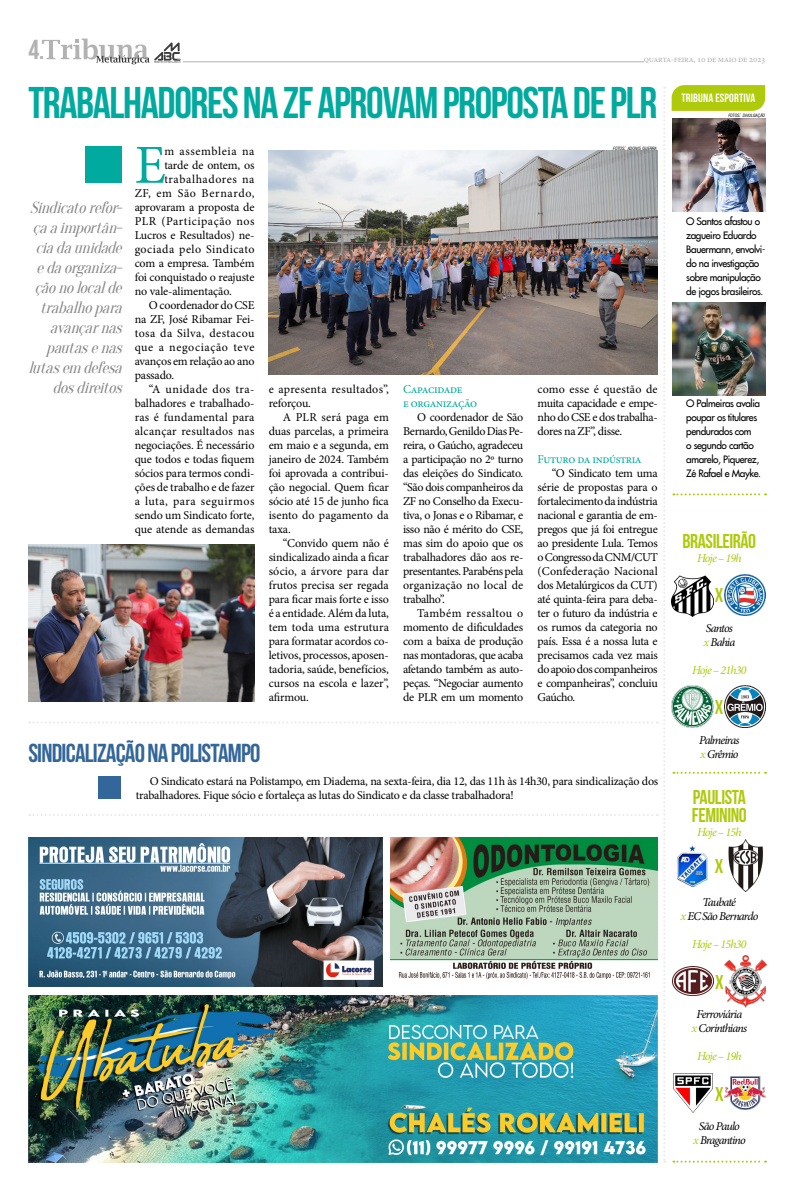
<style>
.page{position:relative;width:794px;height:1191px;background:#fff}
.page>*{position:absolute;margin:0;border:0;box-sizing:border-box;transform-origin:0 0}
.TEXTO{font:55.1px "Minion Pro";color:#00aa9e}
.t1{font:44.4px "Bebas Neue";letter-spacing:-.03em;color:#00aa9e}
.TEXTO-2{font:27.5px "Bebas Neue";color:#b3b2b2}
.t2{font:26px "Bebas Neue";letter-spacing:-.03em;color:#369}
.TEXTO-3{font:20px "Bebas Neue";letter-spacing:-.02em;color:#afca0b}
.TEXTO-4{font:italic 16px/20px "Oranienbaum";color:#878787;text-align:right}
.TEXTO-5{font:12px/14px "Minion Pro";letter-spacing:-.02em;color:#000;text-align:justify}
.TEXTO-6{font:italic 12px "Minion Pro";letter-spacing:-.07em;color:#000}
.TEXTO-7{font:italic 12px "Minion Pro";letter-spacing:-.06em;color:#afca0b}
.TEXTO-8{font:12px "Minion Pro";letter-spacing:-.03em;color:#00aa9e}
.t3{font:12px "Bebas Neue";letter-spacing:.01em;color:#fff}
.TEXTO-9{font:10px/14px "Futura";letter-spacing:-.04em;color:#000}
.t4{font:9px "Minion Pro";letter-spacing:-.03em;color:#b3b2b2}
.Texto_final_tribu{font:italic condensed 4.4px "Swiss 721 BT";color:#000}
.s1{font-size:6.2px}
.s2{color:#afca0b}
</style>
<div class="page">
<hr style="left:183px;top:61px;width:461px;height:1px;background:#b3b2b2">
<svg style="left:42px;top:39px;width:138px;height:25px"></svg>
<img style="left:29px;top:87px;width:636px;height:1075px">
<svg style="left:671px;top:85px;width:94px;height:26px"></svg>
<svg style="left:673px;top:493px;width:93px;height:2px"></svg>
<svg style="left:673px;top:771px;width:93px;height:2px"></svg>
<svg style="left:673px;top:1160px;width:93px;height:2px"></svg>
<img style="left:724px;top:1076px;width:41px;height:33px">
<img style="left:673px;top:1073px;width:40px;height:40px">
<img style="left:724px;top:955px;width:42px;height:52px">
<img style="left:672px;top:966px;width:41px;height:30px">
<img style="left:672px;top:118px;width:93px;height:94px">
<img style="left:672px;top:302px;width:93px;height:93px">
<img style="left:724px;top:574px;width:42px;height:41px">
<img style="left:672px;top:575px;width:41px;height:41px">
<img style="left:724px;top:686px;width:42px;height:41px">
<img style="left:672px;top:686px;width:41px;height:41px">
<img style="left:728px;top:839px;width:35px;height:52px">
<img style="left:677px;top:844px;width:31px;height:42px">
<img style="left:269px;top:151px;width:389px;height:223px">
<img style="left:28px;top:545px;width:226px;height:156px">
<p class="TEXTO-2" style="left:28px;top:34px;width:18px">4.</p>
<p class="t4" style="left:644px;top:53px;width:123px">quarta-feira, 10 de maio de 2023</p>
<p class="t1" style="left:28px;top:79px;width:630px">TRABALHADORES NA ZF APROVAM PROPOSTA DE PLR</p>
<p class="TEXTO-4" style="left:28px;top:198px;width:100px">Sindicatorefor&shy;çaaimportân&shy;ciadaunidade edaorganiza&shy;çãonolocalde trabalhopara avançarnas pautasenas lutasem defesa dosdireitos</p>
<p class="TEXTO" style="left:135px;top:128px;width:33px">E</p>
<p class="TEXTO-5" style="left:164px;top:144px;width:92px">m assembleia na</p>
<p class="TEXTO-5" style="left:164px;top:158px;width:92px">tarde de ontem, os</p>
<p class="TEXTO-5" style="left:164px;top:172px;width:92px">trabalhadores na</p>
<p class="TEXTO-5" style="left:135px;top:186px;width:121px">ZF, em São Bernardo,</p>
<p class="TEXTO-5" style="left:135px;top:200px;width:121px">aprovaram a proposta de</p>
<p class="TEXTO-5" style="left:135px;top:214px;width:121px">PLR (Participação nos</p>
<p class="TEXTO-5" style="left:135px;top:228px;width:121px">Lucros e Resultados) ne-</p>
<p class="TEXTO-5" style="left:135px;top:242px;width:121px">gociada pelo Sindicato</p>
<p class="TEXTO-5" style="left:135px;top:256px;width:121px">com a empresa. Também</p>
<p class="TEXTO-5" style="left:135px;top:270px;width:121px">foi conquistado o reajuste</p>
<p class="TEXTO-5" style="left:135px;top:284px;width:99px">no vale-alimentação.</p>
<p class="TEXTO-5" style="left:135px;top:298px;width:121px;text-indent:14px">O coordenador do CSE na ZF, José Ribamar Fei&shy;tosa da Silva, destacou que a negociação teve avanços em relação ao ano passado.</p>
<p class="TEXTO-5" style="left:135px;top:382px;width:121px;text-indent:14px">“A unidade dos tra&shy;balhadores e trabalhado&shy;ras é fundamental para alcançar resultados nas negociações. É necessário que todos e todas fiquem sócios para termos condi&shy;ções de trabalho e de fazer a luta, para seguirmos sendo um Sindicato forte, que atende as demandas</p>
<p class="TEXTO-5" style="left:269px;top:382px;width:122px">e apresenta resultados”, reforçou.</p>
<p class="TEXTO-5" style="left:269px;top:410px;width:122px;text-indent:14px">A PLR será paga em duas parcelas, a primeira em maio e a segunda, em janeiro de 2024. Também foi aprovada a contribui&shy;ção negocial. Quem ficar sócio até 15 de junho fica isento do pagamento da taxa.</p>
<p class="TEXTO-5" style="left:269px;top:536px;width:122px;text-indent:14px">“Convido quem não é sindicalizado ainda a ficar sócio, a árvore para dar frutos precisa ser regada para ficar mais forte e isso é a entidade. Além da luta, tem toda uma estrutura para formatar acordos co&shy;letivos, processos, aposen&shy;tadoria, saúde, benefícios, cursos na escola e lazer”, afirmou.</p>
<p class="TEXTO-8" style="left:403px;top:381px;width:61px">Capacidade</p>
<p class="TEXTO-8" style="left:403px;top:395px;width:76px">e organização</p>
<p class="TEXTO-5" style="left:403px;top:410px;width:122px;text-indent:14px">O coordenador de São Bernardo, Genildo Dias Pe&shy;reira, o Gaúcho, agradeceu a participação no 2º turno das eleições do Sindicato. “São dois companheiros da ZF no Conselho da Execu&shy;tiva, o Jonas e o Ribamar, e isso não é mérito do CSE, mas sim do apoio que os trabalhadores dão aos re&shy;presentantes. Parabéns pela organização no local de trabalho”.</p>
<p class="TEXTO-5" style="left:403px;top:606px;width:122px;text-indent:14px">Também ressaltou o momento de dificuldades com a baixa de produção nas montadoras, que acaba afetando também as auto&shy;peças. “Negociar aumento de PLR em um momento</p>
<p class="Texto_final_tribu" style="left:613px;top:146px;width:45px">FOTOS<span class="s1">:</span> ADONIS GUERRA</p>
<p class="TEXTO-5" style="left:537px;top:382px;width:122px">como esse é questão de muita capacidade e empe&shy;nho do CSE e dos trabalha&shy;dores na ZF”, disse.</p>
<p class="TEXTO-8" style="left:537px;top:451px;width:106px">Futuro da indústria</p>
<p class="TEXTO-5" style="left:537px;top:466px;width:122px;text-indent:14px">“O Sindicato tem uma série de propostas para o fortalecimento da indústria nacional e garantia de em&shy;pregos que já foi entregue ao presidente Lula. Temos o Congresso da CNM/CUT (Confederação Nacional dos Metalúrgicos da CUT) até quinta-feira para deba&shy;ter o futuro da indústria e os rumos da categoria no país. Essa é a nossa luta e precisamos cada vez mais do apoio dos companheiros e companheiras”, concluiu Gaúcho.</p>
<p class="t2" style="left:28px;top:738px;width:234px">SINDICALIZAÇÃO NA POLISTAMPO</p>
<p class="TEXTO-5" style="left:136px;top:773px;width:524px;text-indent:14px">O Sindicato estará na Polistampo, em Diadema, na sexta-feira, dia 12, das 11h às 14h30, para sindicalização dos trabalhadores. Fique sócio e fortaleça as lutas do Sindicato e da classe trabalhadora!</p>
<p class="t3" style="left:681px;top:92px;width:75px">TRIBUNA ESPORTIVA</p>
<p class="Texto_final_tribu" style="left:728px;top:113px;width:38px">FOTOS<span class="s1">:</span> DIVULGAÇÃO</p>
<p class="TEXTO-9" style="left:686px;top:214px;width:81px">O Santos afastou o zagueiro Eduardo<br>Bauermann, envolvi&shy;do na investigação sobre manipulação de jogos brasileiros.</p>
<p class="TEXTO-9" style="left:686px;top:396px;width:76px">O Palmeiras avalia poupar os titulares pendurados com<br>o segundo cartão amarelo, Piquerez,<br>Zé Rafael e Mayke.</p>
<p class="TEXTO-3" style="left:682px;top:530px;width:75px">BRASILEIRÃO</p>
<p class="TEXTO-7" style="left:697px;top:550px;width:46px">Hoje – 19h</p>
<p class="TEXTO-3" style="left:715px;top:584px;width:10px">X</p>
<p class="TEXTO-6" style="left:706px;top:620px;width:29px">Santos</p>
<p class="TEXTO-6" style="left:703px;top:634px;width:33px"><span class="s2">x</span> Bahia</p>
<p class="TEXTO-7" style="left:692px;top:662px;width:56px">Hoje – 21h30</p>
<p class="TEXTO-3" style="left:715px;top:696px;width:10px">X</p>
<p class="TEXTO-6" style="left:699px;top:732px;width:42px">Palmeiras</p>
<p class="TEXTO-6" style="left:700px;top:746px;width:40px"><span class="s2">x</span> Grêmio</p>
<p class="TEXTO-3" style="left:693px;top:786px;width:55px">PAULISTA</p>
<p class="TEXTO-3" style="left:692px;top:804px;width:56px">FEMININO</p>
<p class="TEXTO-7" style="left:697px;top:824px;width:46px">Hoje – 15h</p>
<p class="TEXTO-3" style="left:715px;top:855px;width:10px">X</p>
<p class="TEXTO-6" style="left:702px;top:894px;width:35px">Taubaté</p>
<p class="TEXTO-6" style="left:680px;top:908px;width:79px"><span class="s2">x</span> EC São Bernardo</p>
<p class="TEXTO-7" style="left:692px;top:936px;width:56px">Hoje – 15h30</p>
<p class="TEXTO-3" style="left:715px;top:971px;width:10px">X</p>
<p class="TEXTO-6" style="left:696px;top:1006px;width:47px">Ferroviária</p>
<p class="TEXTO-6" style="left:691px;top:1020px;width:57px"><span class="s2">x</span> Corinthians</p>
<p class="TEXTO-7" style="left:697px;top:1048px;width:46px">Hoje – 19h</p>
<p class="TEXTO-3" style="left:715px;top:1082px;width:10px">X</p>
<p class="TEXTO-6" style="left:699px;top:1118px;width:43px">São Paulo</p>
<p class="TEXTO-6" style="left:693px;top:1132px;width:54px"><span class="s2">x</span> Bragantino</p>
</div>
